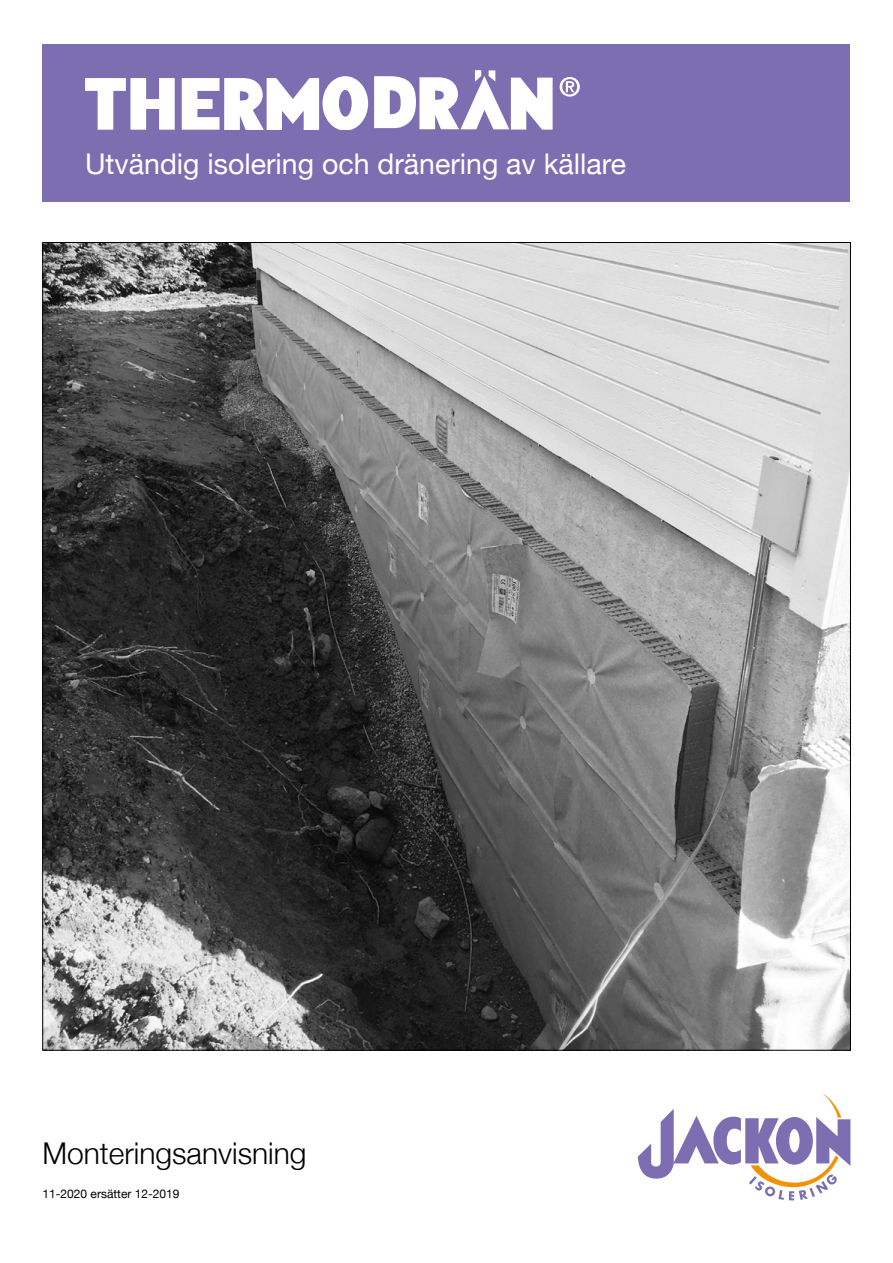
<style>
.page{position:relative;width:893px;height:1263px;background:#fff}
.page>*{position:absolute;margin:0;border:0;box-sizing:border-box;transform-origin:0 0}
.t1{font:300 30px "Helvetica Neue";color:#000}
.t2{font:28.5px "Helvetica Neue";color:#fff}
.t3{font:12px "Helvetica Neue";color:#000}
</style>
<div class="page">
<svg style="left:638px;top:1093px;width:212px;height:107px"></svg>
<div style="left:43px;top:45px;width:807px;height:157px;background:#7c6eb0"></div>
<svg style="left:85px;top:78px;width:90px;height:52px"></svg>
<svg style="left:182px;top:76px;width:186px;height:54px"></svg>
<svg style="left:560px;top:77px;width:20px;height:20px"></svg>
<svg style="left:374px;top:70px;width:179px;height:60px"></svg>
<img style="left:45px;top:244px;width:804px;height:804px">
<p class="t2" style="left:85px;top:143px;width:543px">Utvändig isolering och dränering av källare</p>
<p class="t1" style="left:43px;top:1129px;width:266px">Monteringsanvisning</p>
<p class="t3" style="left:43px;top:1185px;width:138px">11-2020 ersätter 12-2019</p>
</div>
